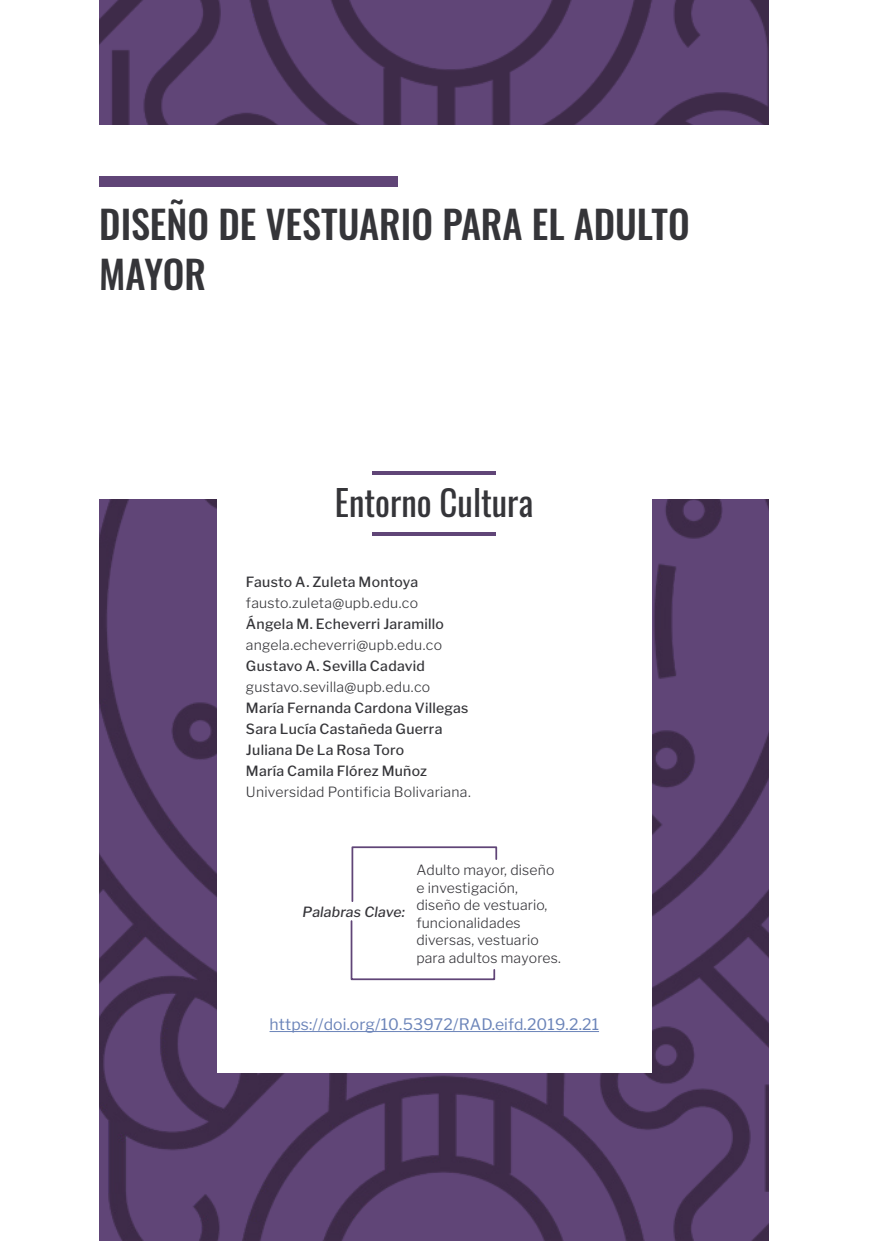
<style>
.page{position:relative;width:893px;height:1241px;background:#fff}
.page>*{position:absolute;margin:0;border:0;box-sizing:border-box;transform-origin:0 0}
.t1{font:500 38.5px/50.8px "Oswald";color:#353539}
.t2{font:35px "Oswald";color:#353539}
.t3{font:15.75px "Libre Franklin";letter-spacing:.01em;color:#6b84b9}
.t4{font:500 14px/21px "Libre Franklin";letter-spacing:.02em;color:#353539}
.t5{font:300 14px "Libre Franklin";letter-spacing:.015em;color:#353539}
.t6{font:300 14px/17.5px "Libre Franklin";letter-spacing:.01em;color:#36353a}
.t7{font:italic 500 14px "Libre Franklin";letter-spacing:.01em;color:#36353a}
</style>
<div class="page">
<img style="left:99px;top:0;width:670px;height:124px">
<img style="left:99px;top:499px;width:670px;height:741px">
<div style="left:217px;top:494px;width:434px;height:577px;background:#fff"></div>
<div style="left:99px;top:177px;width:299px;height:10px;background:#604577"></div>
<svg style="left:372px;top:471px;width:124px;height:3px"></svg>
<svg style="left:372px;top:532px;width:124px;height:3px"></svg>
<svg style="left:351px;top:846px;width:147px;height:56px"></svg>
<svg style="left:350px;top:920px;width:146px;height:60px"></svg>
<hr style="left:270px;top:1030px;width:329px;height:1px;background:#6b84b9">
<h1 class="t1" style="left:99px;top:195px;width:592px">DISEÑO DE VESTUARIO PARA EL ADULTO<br>MAYOR</h1>
<h2 class="t2" style="left:335px;top:471px;width:200px">Entorno Cultura</h2>
<p class="t4" style="left:246px;top:571px;width:174px">Fausto A. Zuleta Montoya</p>
<p class="t5" style="left:246px;top:594px;width:174px">fausto.zuleta@upb.edu.co</p>
<p class="t4" style="left:246px;top:613px;width:200px">Ángela M. Echeverri Jaramillo</p>
<p class="t5" style="left:246px;top:636px;width:198px">angela.echeverri@upb.edu.co</p>
<p class="t4" style="left:246px;top:655px;width:180px">Gustavo A. Sevilla Cadavid</p>
<p class="t5" style="left:246px;top:678px;width:186px">gustavo.sevilla@upb.edu.co</p>
<p class="t4" style="left:246px;top:697px;width:224px">María Fernanda Cardona Villegas<br>Sara Lucía Castañeda Guerra<br>Juliana De La Rosa Toro<br>María Camila Flórez Muñoz</p>
<p class="t5" style="left:246px;top:783px;width:226px">Universidad Pontificia Bolivariana.</p>
<p class="t7" style="left:303px;top:903px;width:104px">Palabras Clave:</p>
<p class="t6" style="left:416px;top:861px;width:146px">Adulto mayor, diseño e investigación, diseño de vestuario, funcionalidades diversas, vestuario para adultos mayores.</p>
<p class="t3" style="left:270px;top:1014px;width:331px">https://doi.org/10.53972/RAD.eifd.2019.2.21</p>
</div>
